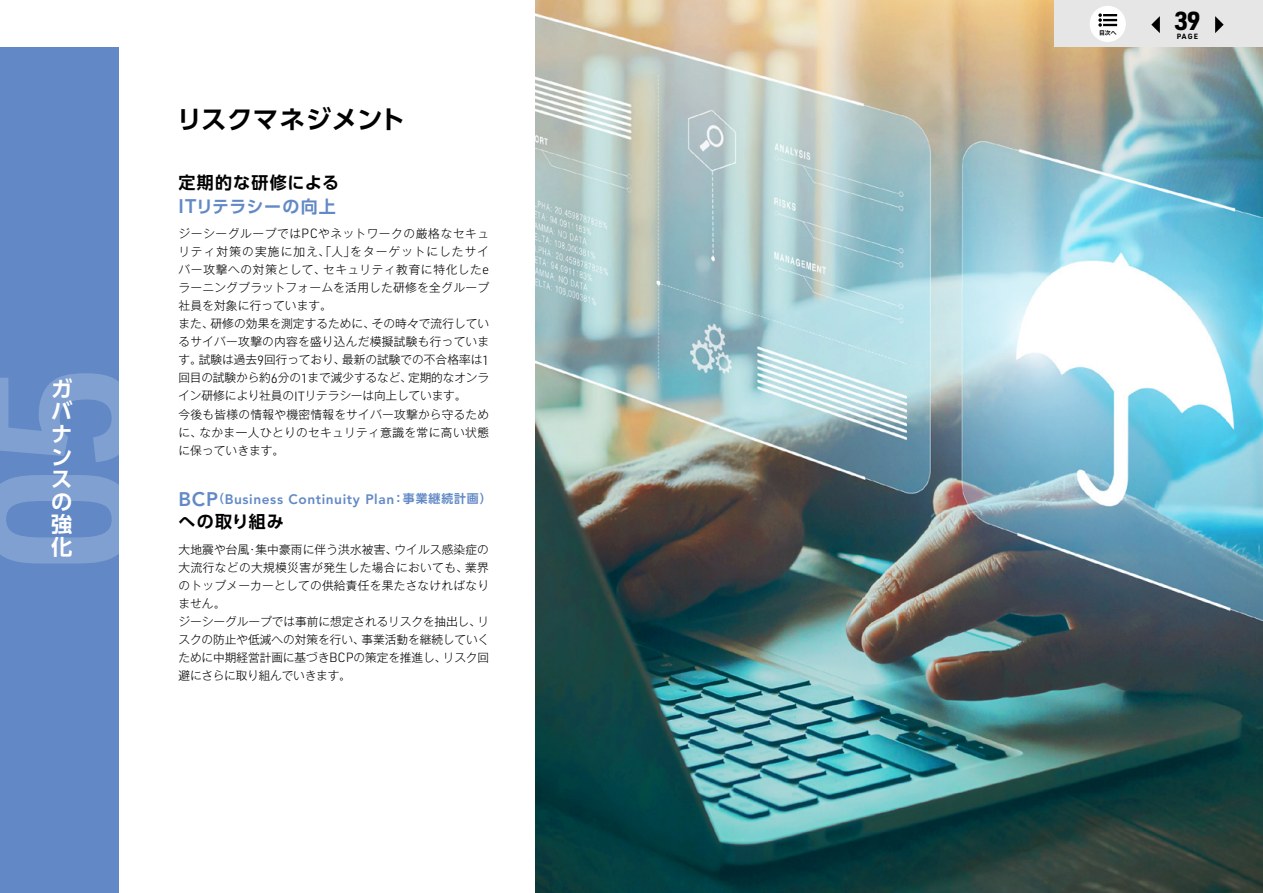
<style>
.page{position:relative;width:1263px;height:893px;background:#fff}
.page>*{position:absolute;margin:0;border:0;box-sizing:border-box;transform-origin:0 0}
.t1{font:600 201.9px "URWDIN";color:#fff}
.t2{font:700 25.5px "UD Shin Go Pr 6 De";letter-spacing:.01em;color:#000}
.t3{font:700 25.5px "URWDIN";color:#000}
.t4{font:700 21.3px/22.5px "UD Shin Go Pr 6 De";color:#fff;text-align:justify}
.t5{font:700 16.95px/23.4px "UD Shin Go Pr 6 De";letter-spacing:.065em;color:#000}
.t6{font:800 13.65px "Avenir LT Std";letter-spacing:.04em;color:#6289c6}
.t7{font:300 11.7px/18px "Gothic MB101 Pr 6";letter-spacing:.015em;color:#000}
.t8{font:700 7.5px "URWDIN";color:#000}
.t9{font:700 5.85px "Gothic MB101 Pr 6 De";color:#000}
.s1{font-family:"Avenir LT Std";font-weight:800;font-size:19.5px;color:#6289c6}
.s2{color:#6289c6}
.s3{font-family:"URWDIN";font-size:13.05px}
.s4{font-size:19.5px}
.s5{font-family:"UD Shin Go Pr 6 De";font-weight:700;font-size:11.85px}
</style>
<div class="page">
<img style="left:536px;top:0;width:727px;height:893px">
<div style="left:0;top:47px;width:119px;height:846px;background:#6289c6"></div>
<div style="left:1054px;top:0;width:209px;height:47px;background:#e6e6e6"></div>
<div style="left:1090px;top:6px;width:36px;height:36px;background:#fff;border-radius:50%"></div>
<svg style="left:1098px;top:13px;width:19px;height:14px"></svg>
<svg style="left:1215px;top:16px;width:9px;height:17px"></svg>
<svg style="left:1151px;top:16px;width:9px;height:17px"></svg>
<h1 class="t1" style="left:-78px;top:574px;width:214px;rotate:-90deg">05</h1>
<h3 class="t4" style="left:51px;top:377px;width:23px">ガバナンスの強化</h3>
<h2 class="t2" style="left:177px;top:98px;width:230px">リスクマネジメント</h2>
<h3 class="t5" style="left:178px;top:171px;width:162px">定期的な研修による<br><span class="s1">IT</span><span class="s2">リテラシーの向上</span></h3>
<p class="t7" style="left:178px;top:223px;width:312px">ジーシーグループでは<span class="s3">PC</span>やネットワークの厳格なセキュリティ対策の実施に加え、「人」をターゲットにしたサイバー攻撃への対策として、セキュリティ教育に特化した<span class="s3">e</span>ラーニングプラットフォームを活用した研修を全グループ社員を対象に行っています。<br>また、研修の効果を測定するために、その時々で流行しているサイバー攻撃の内容を盛り込んだ模擬試験も行っています。試験は過去<span class="s3">9</span>回行っており、最新の試験での不合格率は<span class="s3">1</span>回目の試験から約<span class="s3">6</span>分の<span class="s3">1</span>まで減少するなど、定期的なオンライン研修により社員の<span class="s3">IT</span>リテラシーは向上しています。<br>今後も皆様の情報や機密情報をサイバー攻撃から守るために、なかま一人ひとりのセキュリティ意識を常に高い状態に保っていきます。</p>
<p class="t6" style="left:178px;top:491px;width:315px"><span class="s4">BCP</span><span class="s5">（</span>Business Continuity Plan<span class="s5">：事業継続計画）</span></p>
<h3 class="t5" style="left:179px;top:510px;width:107px">への取り組み</h3>
<p class="t7" style="left:178px;top:539px;width:312px">大地震や台風・集中豪雨に伴う洪水被害、ウイルス感染症の大流行などの大規模災害が発生した場合においても、業界のトップメーカーとしての供給責任を果たさなければなりません。<br>ジーシーグループでは事前に想定されるリスクを抽出し、リスクの防止や低減への対策を行い、事業活動を継続していくために中期経営計画に基づき<span class="s3">BCP</span>の策定を推進し、リスク回避にさらに取り組んでいきます。</p>
<p class="t9" style="left:1099px;top:28px;width:19px">目次へ</p>
<h2 class="t3" style="left:1174px;top:3px;width:28px">39</h2>
<p class="t8" style="left:1177px;top:31px;width:23px">PAGE</p>
</div>
